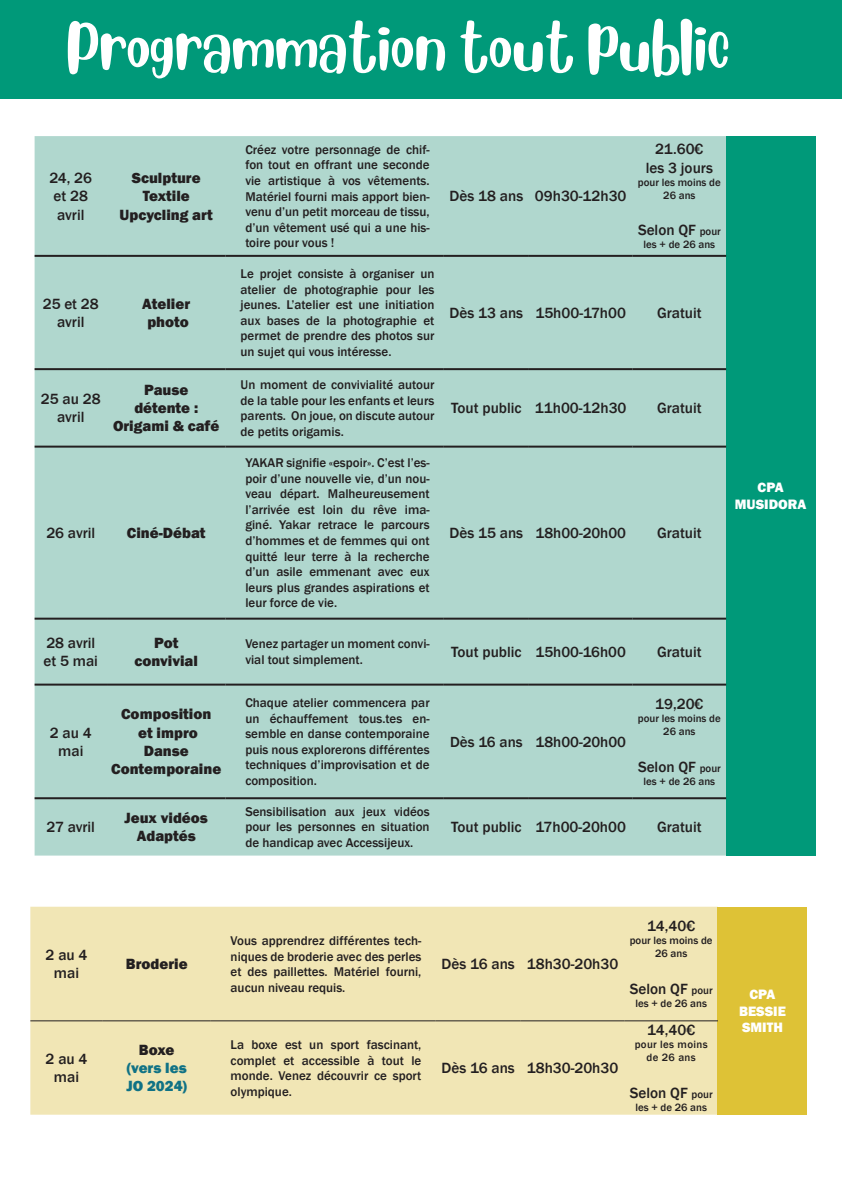
<style>
.page{position:relative;width:842px;height:1191px;background:#fff}
.page>*{position:absolute;margin:0;border:0;box-sizing:border-box;transform-origin:0 0}
.t1{font:50.7px "Blueberry";color:#fff}
.t2{font:500 15.2px/18.2px "Franklin Gothic";color:#231f20;text-align:center}
.t3{font:800 15.2px/18.2px "Franklin Gothic";color:#231f20;text-align:center}
.t4{font:800 15.2px/18.2px "Franklin Gothic";color:#107285}
.t5{font:500 15px "Franklin Gothic";color:#231f20}
.t6{font:800 14px/16.8px "Franklin Gothic";color:#fff;text-align:center}
.t7{font:500 13px/15.6px "Franklin Gothic";color:#231f20;text-align:justify}
.t8{font:500 10.9px/13.1px "Franklin Gothic";color:#231f20;text-align:center}
.t9{font:500 10.9px/13.1px "Franklin Gothic";letter-spacing:.03em;color:#231f20;text-align:center}
.s1{font-size:10.9px}
.s2{font-size:15.2px}
</style>
<div class="page">
<div style="left:0;top:0;width:842px;height:99px;background:#009979"></div>
<div style="left:30px;top:906px;width:688px;height:208px;background:#f1e6b5"></div>
<div style="left:718px;top:906px;width:89px;height:208px;background:#dec236"></div>
<hr style="left:30px;top:1020px;width:73px;height:1px;background:#231f20">
<hr style="left:103px;top:1020px;width:108px;height:1px;background:#231f20">
<hr style="left:211px;top:1020px;width:225px;height:1px;background:#231f20">
<hr style="left:436px;top:1020px;width:85px;height:1px;background:#231f20">
<hr style="left:521px;top:1020px;width:103px;height:1px;background:#231f20">
<hr style="left:624px;top:1020px;width:94px;height:1px;background:#231f20">
<div style="left:35px;top:136px;width:691px;height:719px;background:#b0d7ce"></div>
<div style="left:726px;top:136px;width:89px;height:719px;background:#009979"></div>
<hr style="left:35px;top:255px;width:72px;height:2px;background:#231f20">
<hr style="left:107px;top:255px;width:118px;height:2px;background:#231f20">
<hr style="left:225px;top:255px;width:219px;height:2px;background:#231f20">
<hr style="left:444px;top:255px;width:85px;height:2px;background:#231f20">
<hr style="left:529px;top:255px;width:104px;height:2px;background:#231f20">
<hr style="left:633px;top:255px;width:93px;height:2px;background:#231f20">
<hr style="left:35px;top:368px;width:72px;height:2px;background:#231f20">
<hr style="left:107px;top:368px;width:118px;height:2px;background:#231f20">
<hr style="left:225px;top:368px;width:219px;height:2px;background:#231f20">
<hr style="left:444px;top:368px;width:85px;height:2px;background:#231f20">
<hr style="left:529px;top:368px;width:104px;height:2px;background:#231f20">
<hr style="left:633px;top:368px;width:93px;height:2px;background:#231f20">
<hr style="left:35px;top:445px;width:72px;height:2px;background:#231f20">
<hr style="left:107px;top:445px;width:118px;height:2px;background:#231f20">
<hr style="left:225px;top:445px;width:219px;height:2px;background:#231f20">
<hr style="left:444px;top:445px;width:85px;height:2px;background:#231f20">
<hr style="left:529px;top:445px;width:104px;height:2px;background:#231f20">
<hr style="left:633px;top:445px;width:93px;height:2px;background:#231f20">
<hr style="left:35px;top:617px;width:72px;height:2px;background:#231f20">
<hr style="left:107px;top:617px;width:118px;height:2px;background:#231f20">
<hr style="left:225px;top:617px;width:219px;height:2px;background:#231f20">
<hr style="left:444px;top:617px;width:85px;height:2px;background:#231f20">
<hr style="left:529px;top:617px;width:104px;height:2px;background:#231f20">
<hr style="left:633px;top:617px;width:93px;height:2px;background:#231f20">
<hr style="left:35px;top:683px;width:72px;height:2px;background:#231f20">
<hr style="left:107px;top:683px;width:118px;height:2px;background:#231f20">
<hr style="left:225px;top:683px;width:219px;height:2px;background:#231f20">
<hr style="left:444px;top:683px;width:85px;height:2px;background:#231f20">
<hr style="left:529px;top:683px;width:104px;height:2px;background:#231f20">
<hr style="left:633px;top:683px;width:93px;height:2px;background:#231f20">
<hr style="left:35px;top:797px;width:72px;height:2px;background:#231f20">
<hr style="left:107px;top:797px;width:118px;height:2px;background:#231f20">
<hr style="left:225px;top:797px;width:219px;height:2px;background:#231f20">
<hr style="left:444px;top:797px;width:85px;height:2px;background:#231f20">
<hr style="left:529px;top:797px;width:104px;height:2px;background:#231f20">
<hr style="left:633px;top:797px;width:93px;height:2px;background:#231f20">
<h1 class="t1" style="left:66px;top:16px;width:665px">Programmation tout public</h1>
<p class="t2" style="left:49px;top:170px;width:44px;text-align:left">24, 26 et 28 avril</p>
<p class="t3" style="left:120px;top:170px;width:95px">Sculpture<br>Textile<br>Upcycling art</p>
<p class="t2" style="left:43px;top:295px;width:58px">25 et 28 avril</p>
<p class="t3" style="left:142px;top:295px;width:49px">Atelier photo</p>
<p class="t7" style="left:245px;top:142px;width:186px">Créez votre personnage de chif&shy;fon tout en offrant une seconde vie artistique à vos vêtements.<br>Matériel fourni mais apport bien&shy;venu d’un petit morceau de tissu, d’un vêtement usé qui a une his&shy;toire pour vous !</p>
<p class="t7" style="left:241px;top:266px;width:195px">Le projet consiste à organiser un atelier de photographie pour les jeunes. L’atelier est une initiation aux bases de la photographie et permet de prendre des photos sur un sujet qui vous intéresse.</p>
<p class="t2" style="left:41px;top:390px;width:61px">25 au 28 avril</p>
<p class="t3" style="left:113px;top:381px;width:108px">Pause<br>détente :<br>Origami &amp; café</p>
<p class="t7" style="left:241px;top:377px;width:195px">Un moment de convivialité autour de la table pour les enfants et leurs parents. On joue, on discute autour de petits origamis.</p>
<p class="t2" style="left:46px;top:524px;width:50px">26 avril</p>
<p class="t3" style="left:127px;top:524px;width:80px">Ciné-Débat</p>
<p class="t7" style="left:245px;top:455px;width:186px">YAKAR signifie «espoir». C’est l’es&shy;poir d’une nouvelle vie, d’un nou&shy;veau départ. Malheureusement l’arrivée est loin du rêve ima&shy;giné. Yakar retrace le parcours d’hommes et de femmes qui ont quitté leur terre à la recherche d’un asile emmenant avec eux leurs plus grandes aspirations et leur force de vie.</p>
<p class="t2" style="left:449px;top:188px;width:179px">Dès 18 ans 09h30-12h30</p>
<p class="t2" style="left:646px;top:141px;width:69px">21.60€ les 3 jours</p>
<p class="t8" style="left:638px;top:176px;width:84px">pour les moins de<br>26 ans</p>
<p class="t2" style="left:638px;top:222px;width:84px">Selon QF <span class="s1">pour</span></p>
<p class="t8" style="left:644px;top:239px;width:73px">les + de 26 ans</p>
<p class="t2" style="left:449px;top:304px;width:178px">Dès 13 ans 15h00-17h00</p>
<p class="t2" style="left:657px;top:304px;width:46px">Gratuit</p>
<p class="t2" style="left:451px;top:400px;width:177px">Tout public 11h00-12h30</p>
<p class="t2" style="left:657px;top:400px;width:46px">Gratuit</p>
<p class="t5" style="left:450px;top:526px;width:178px"><span class="s2">Dès 15 ans</span> 18h00-20h00</p>
<p class="t2" style="left:657px;top:524px;width:46px">Gratuit</p>
<p class="t2" style="left:44px;top:634px;width:56px;text-align:left">28 avril et 5 mai</p>
<p class="t3" style="left:134px;top:634px;width:65px">Pot convivial</p>
<p class="t7" style="left:245px;top:637px;width:186px">Venez partager un moment convi&shy;vial tout simplement.</p>
<p class="t5" style="left:451px;top:645px;width:176px"><span class="s2">Tout public</span> 15h00-16h00</p>
<p class="t2" style="left:657px;top:643px;width:46px">Gratuit</p>
<p class="t2" style="left:50px;top:724px;width:43px">2 au 4 mai</p>
<p class="t3" style="left:111px;top:706px;width:112px">Composition<br>et impro<br>Danse<br>Contemporaine</p>
<p class="t7" style="left:245px;top:695px;width:186px">Chaque atelier commencera par un échauffement tous.tes en&shy;semble en danse contemporaine puis nous explorerons différentes techniques d’improvisation et de composition.</p>
<p class="t2" style="left:47px;top:818px;width:50px">27 avril</p>
<p class="t3" style="left:125px;top:809px;width:85px">Jeux vidéos<br>Adaptés</p>
<p class="t7" style="left:245px;top:804px;width:186px">Sensibilisation aux jeux vidéos pour les personnes en situation de handicap avec Accessijeux.</p>
<p class="t5" style="left:450px;top:735px;width:178px">Dès 16 ans 18h00-20h00</p>
<p class="t2" style="left:655px;top:695px;width:50px">19,20€</p>
<p class="t8" style="left:638px;top:712px;width:84px">pour les moins de<br>26 ans</p>
<p class="t2" style="left:638px;top:758px;width:84px">Selon QF <span class="s1">pour</span></p>
<p class="t8" style="left:644px;top:775px;width:73px">les + de 26 ans</p>
<p class="t2" style="left:451px;top:818px;width:176px">Tout public 17h00-20h00</p>
<p class="t2" style="left:657px;top:818px;width:46px">Gratuit</p>
<p class="t6" style="left:735px;top:480px;width:73px">CPA<br>MUSIDORA</p>
<p class="t2" style="left:46px;top:946px;width:43px">2 au 4 mai</p>
<p class="t3" style="left:126px;top:955px;width:63px">Broderie</p>
<p class="t2" style="left:46px;top:1050px;width:43px">2 au 4 mai</p>
<p class="t3" style="left:139px;top:1041px;width:37px">Boxe</p>
<p class="t4" style="left:126px;top:1059px;width:62px">(vers les<br>JO 2024)</p>
<p class="t7" style="left:231px;top:933px;width:192px">Vous apprendrez différentes tech&shy;niques de broderie avec des perles et des paillettes. Matériel fourni, aucun niveau requis.</p>
<p class="t7" style="left:231px;top:1037px;width:192px">La boxe est un sport fascinant, complet et accessible à tout le monde. Venez découvrir ce sport olympique.</p>
<p class="t2" style="left:441px;top:955px;width:178px">Dès 16 ans 18h30-20h30</p>
<p class="t2" style="left:441px;top:1059px;width:178px">Dès 16 ans 18h30-20h30</p>
<p class="t2" style="left:647px;top:917px;width:50px">14,40€</p>
<p class="t8" style="left:630px;top:934px;width:84px">pour les moins de<br>26 ans</p>
<p class="t2" style="left:630px;top:980px;width:84px">Selon QF <span class="s1">pour</span></p>
<p class="t8" style="left:635px;top:997px;width:73px">les + de 26 ans</p>
<p class="t6" style="left:739px;top:986px;width:48px">CPA<br>BESSIE<br>SMITH</p>
<p class="t2" style="left:647px;top:1021px;width:50px">14,40€</p>
<p class="t9" style="left:635px;top:1038px;width:74px">pour les moins de 26 ans</p>
<p class="t2" style="left:630px;top:1084px;width:84px">Selon QF <span class="s1">pour</span></p>
<p class="t8" style="left:635px;top:1101px;width:73px">les + de 26 ans</p>
</div>
